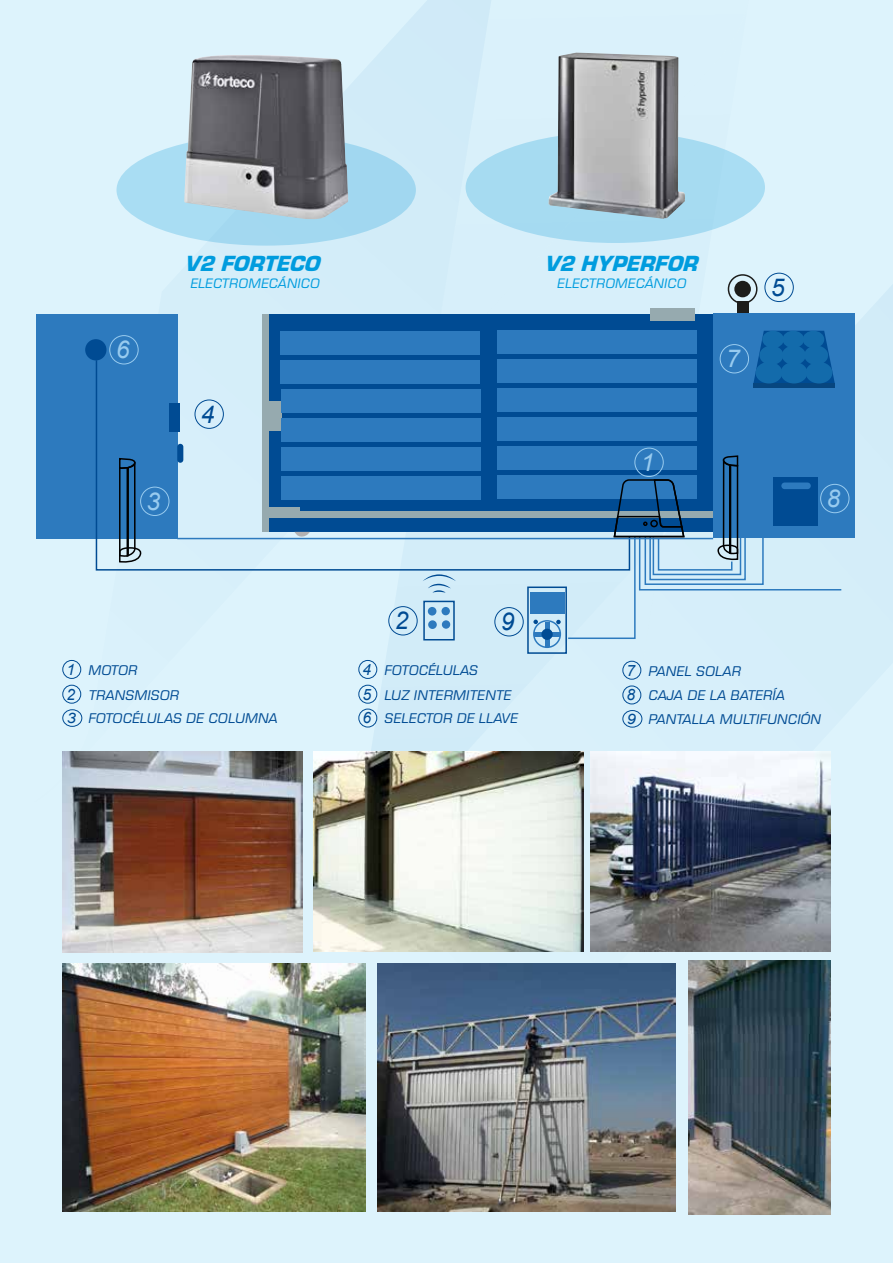
<style>
.page{position:relative;width:893px;height:1263px;background:#ddf3fc}
.page>*{position:absolute;margin:0;border:0;box-sizing:border-box;transform-origin:0 0}
.t1{font:italic 24.6px "Arial";color:#98cbef}
.t2{font:italic 24.6px "Arial";color:#004b93}
.t3{font:italic 900 22.8px "Eurostile";color:#009cde}
.t4{font:italic 15.6px/24.8px "Arial";color:#004b93}
.t5{font:italic 14.4px "Arial";color:#004b93;scale:1.15 1}
.t6{font:italic 13.95px/23.9px "Eurostile BQ";color:#004b93}
.t7{font:italic 13.95px/24.8px "Eurostile BQ";letter-spacing:.02em;color:#004b93}
.t8{font:italic 13.5px "Eurostile BQ";letter-spacing:.02em;color:#009cde}
</style>
<div class="page">
<svg style="left:348px;top:0;width:83px;height:306px"></svg>
<svg style="left:431px;top:0;width:318px;height:314px"></svg>
<svg style="left:571px;top:283px;width:322px;height:733px"></svg>
<svg style="left:342px;top:580px;width:321px;height:383px"></svg>
<div style="left:466px;top:132px;width:299px;height:111px;background:#a6dbf1;border-radius:50%"></div>
<div style="left:116px;top:134px;width:300px;height:112px;background:#a3d8f0;border-radius:50%"></div>
<img style="left:184px;top:55px;width:164px;height:164px">
<div style="left:269px;top:314px;width:444px;height:217px;background:#004b93"></div>
<div style="left:262px;top:314px;width:7px;height:217px;background:#96aaaf"></div>
<div style="left:650px;top:308px;width:45px;height:13px;background:#96aaaf"></div>
<div style="left:713px;top:313px;width:142px;height:224px;background:#2d7abe"></div>
<div style="left:36px;top:314px;width:141px;height:224px;background:#2d7abe"></div>
<div style="left:423px;top:601px;width:32px;height:39px;border:2px solid #004b93"></div>
<div style="left:428px;top:607px;width:8px;height:8px;background:#2d7abe;border-radius:50%"></div>
<div style="left:441px;top:607px;width:9px;height:8px;background:#2d7abe;border-radius:50%"></div>
<div style="left:428px;top:620px;width:9px;height:9px;background:#2d7abe;border-radius:50%"></div>
<div style="left:442px;top:620px;width:8px;height:9px;background:#2d7abe;border-radius:50%"></div>
<svg style="left:423px;top:574px;width:33px;height:19px"></svg>
<div style="left:527px;top:586px;width:40px;height:68px;border:2px solid #004b93"></div>
<div style="left:530px;top:592px;width:34px;height:22px;background:#2d7abe"></div>
<div style="left:533px;top:620px;width:28px;height:28px;border:2px solid #2d7abe;border-radius:50%"></div>
<svg style="left:533px;top:620px;width:28px;height:27px"></svg>
<div style="left:728px;top:274px;width:29px;height:30px;border:2px solid #1d1d1b;border-radius:50%"></div>
<div style="left:85px;top:339px;width:21px;height:21px;background:#004b93;border-radius:50%"></div>
<div style="left:734px;top:281px;width:17px;height:16px;background:#1d1d1b;border-radius:50%"></div>
<svg style="left:95px;top:359px;width:472px;height:212px"></svg>
<hr style="left:177px;top:538px;width:536px;height:1px;background:#2d7abe">
<div style="left:737px;top:302px;width:11px;height:11px;background:#1d1d1b"></div>
<div style="left:281px;top:331px;width:199px;height:24px;background:#2d7abe"></div>
<div style="left:281px;top:360px;width:199px;height:24px;background:#2d7abe"></div>
<div style="left:281px;top:389px;width:200px;height:24px;background:#2d7abe"></div>
<div style="left:281px;top:418px;width:200px;height:24px;background:#2d7abe"></div>
<div style="left:281px;top:447px;width:200px;height:24px;background:#2d7abe"></div>
<div style="left:281px;top:476px;width:200px;height:24px;background:#2d7abe"></div>
<div style="left:497px;top:330px;width:199px;height:23px;background:#2d7abe"></div>
<div style="left:497px;top:359px;width:199px;height:23px;background:#2d7abe"></div>
<div style="left:498px;top:388px;width:199px;height:23px;background:#2d7abe"></div>
<div style="left:498px;top:417px;width:199px;height:23px;background:#2d7abe"></div>
<div style="left:498px;top:446px;width:199px;height:24px;background:#2d7abe"></div>
<div style="left:498px;top:475px;width:199px;height:23px;background:#2d7abe"></div>
<svg style="left:567px;top:312px;width:276px;height:328px"></svg>
<div style="left:765px;top:273px;width:28px;height:29px;border:1px solid #004b93;border-radius:50%"></div>
<div style="left:389px;top:606px;width:28px;height:29px;border:1px solid #004b93;border-radius:50%"></div>
<div style="left:495px;top:607px;width:28px;height:29px;border:1px solid #004b93;border-radius:50%"></div>
<div style="left:635px;top:448px;width:28px;height:29px;border:1px solid #98cbef;border-radius:50%"></div>
<div style="left:820px;top:484px;width:29px;height:29px;border:1px solid #98cbef;border-radius:50%"></div>
<div style="left:720px;top:344px;width:29px;height:29px;border:1px solid #98cbef;border-radius:50%"></div>
<div style="left:110px;top:335px;width:28px;height:29px;border:1px solid #98cbef;border-radius:50%"></div>
<div style="left:195px;top:400px;width:29px;height:29px;border:1px solid #004b93;border-radius:50%"></div>
<div style="left:140px;top:487px;width:29px;height:29px;border:1px solid #98cbef;border-radius:50%"></div>
<div style="left:63px;top:660px;width:18px;height:19px;border:1px solid #004b93;border-radius:50%"></div>
<div style="left:63px;top:685px;width:18px;height:18px;border:1px solid #004b93;border-radius:50%"></div>
<div style="left:63px;top:709px;width:19px;height:17px;border:1px solid #004b93;border-radius:50%"></div>
<div style="left:359px;top:660px;width:18px;height:19px;border:1px solid #004b93;border-radius:50%"></div>
<div style="left:359px;top:685px;width:18px;height:18px;border:1px solid #004b93;border-radius:50%"></div>
<div style="left:359px;top:709px;width:18px;height:18px;border:1px solid #004b93;border-radius:50%"></div>
<div style="left:623px;top:661px;width:18px;height:18px;border:1px solid #004b93;border-radius:50%"></div>
<div style="left:623px;top:686px;width:18px;height:18px;border:1px solid #004b93;border-radius:50%"></div>
<div style="left:623px;top:710px;width:19px;height:17px;border:1px solid #004b93;border-radius:50%"></div>
<img style="left:548px;top:53px;width:137px;height:166px">
<img style="left:591px;top:752px;width:240px;height:200px">
<img style="left:62px;top:963px;width:304px;height:249px">
<img style="left:62px;top:752px;width:241px;height:200px">
<img style="left:313px;top:752px;width:270px;height:200px">
<img style="left:377px;top:963px;width:298px;height:249px">
<img style="left:689px;top:960px;width:142px;height:255px">
<h1 class="t1" style="left:116px;top:334px;width:15px">6</h1>
<h1 class="t1" style="left:146px;top:485px;width:15px">3</h1>
<h2 class="t3" style="left:184px;top:251px;width:136px">V2 FORTECO</h2>
<p class="t8" style="left:190px;top:276px;width:131px">ELECTROMECÁNICO</p>
<h1 class="t2" style="left:201px;top:398px;width:15px">4</h1>
<p class="t4" style="left:67px;top:657px;width:10px">1<br>2</p>
<p class="t5" style="left:67px;top:709px;width:9px">3</p>
<p class="t7" style="left:88px;top:658px;width:92px">MOTOR<br>TRANSMISOR</p>
<p class="t6" style="left:88px;top:707px;width:191px">FOTOCÉLULAS DE COLUMNA</p>
<h2 class="t3" style="left:544px;top:251px;width:154px">V2 HYPERFOR</h2>
<p class="t8" style="left:557px;top:276px;width:131px">ELECTROMECÁNICO</p>
<h1 class="t1" style="left:726px;top:343px;width:15px">7</h1>
<h1 class="t2" style="left:771px;top:271px;width:15px">5</h1>
<h1 class="t1" style="left:641px;top:446px;width:15px">1</h1>
<h1 class="t1" style="left:826px;top:482px;width:15px">8</h1>
<p class="t4" style="left:363px;top:657px;width:10px;line-height:24.3px;text-align:justify">4<br>5<br>6</p>
<h1 class="t2" style="left:395px;top:605px;width:15px">2</h1>
<h1 class="t2" style="left:501px;top:606px;width:15px">9</h1>
<p class="t6" style="left:384px;top:659px;width:135px">FOTOCÉLULAS<br>LUZ INTERMITENTE<br>SELECTOR DE LLAVE</p>
<p class="t4" style="left:627px;top:658px;width:10px">7<br>8</p>
<p class="t5" style="left:627px;top:709px;width:9px">9</p>
<p class="t6" style="left:648px;top:659px;width:138px;line-height:24.8px">PANEL SOLAR<br>CAJA DE LA BATERÍA</p>
<p class="t6" style="left:648px;top:707px;width:174px">PANTALLA MULTIFUNCIÓN</p>
</div>
